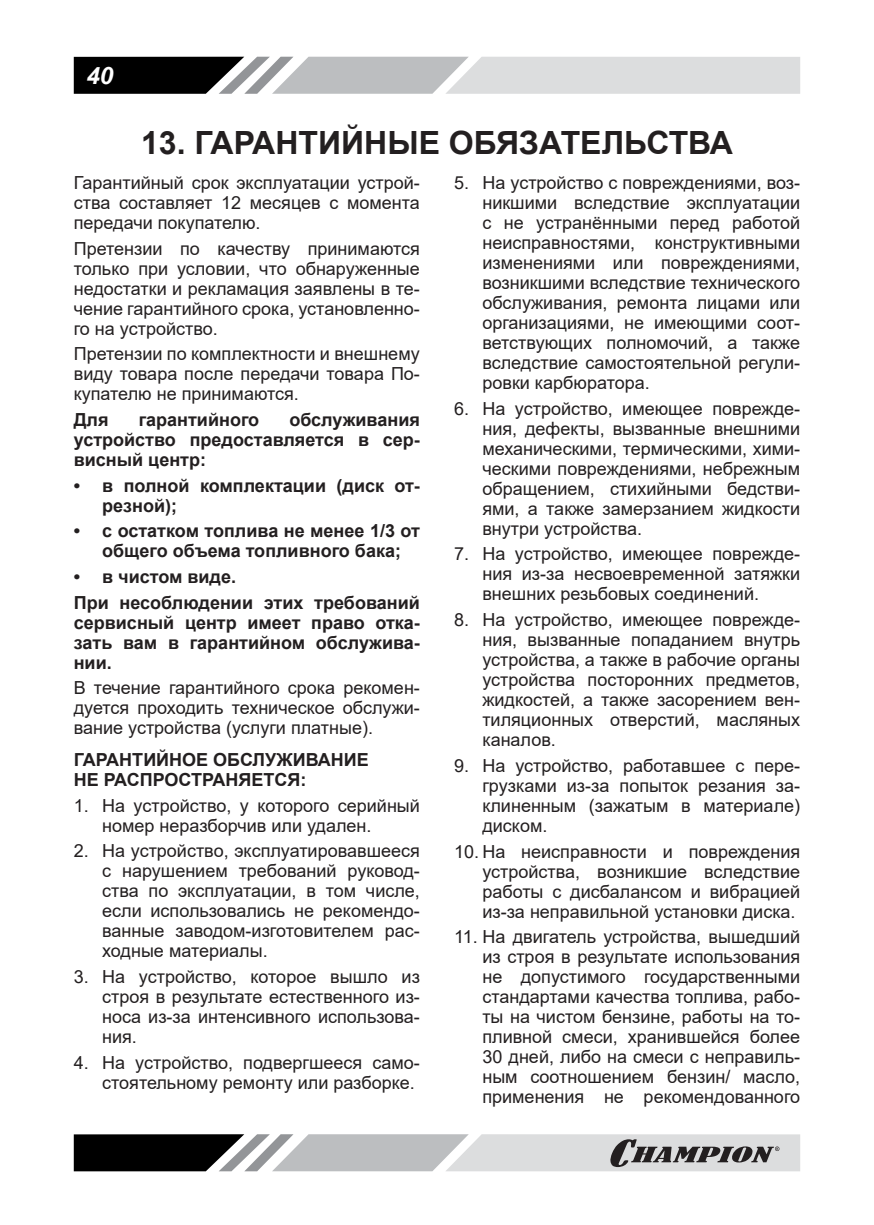
<style>
.page{position:relative;width:874px;height:1225px;background:#fff}
.page>*{position:absolute;margin:0;border:0;box-sizing:border-box;transform-origin:0 0}
.t1{font:700 32px "Arial";color:#231f20}
.t2{font:italic 700 24px "Arial";color:#fff}
.t3{font:18px/20px "Arial";color:#231f20;text-align:justify}
.t4{font:700 18px/20px "Arial";color:#231f20}
</style>
<div class="page">
<svg style="left:74px;top:57px;width:725px;height:37px"></svg>
<svg style="left:74px;top:1134px;width:725px;height:37px"></svg>
<h2 class="t2" style="left:87px;top:61px;width:28px">40</h2>
<h1 class="t1" style="left:141px;top:120px;width:593px">13. ГАРАНТИЙНЫЕ ОБЯЗАТЕЛЬСТВА</h1>
<p class="t3" style="left:74px;top:172px;width:347px">Гарантийный срок эксплуатации устрой&shy;ства составляет 12 месяцев с момента передачи покупателю.</p>
<p class="t3" style="left:74px;top:238px;width:347px">Претензии по качеству принимаются только при условии, что обнаруженные недостатки и рекламация заявлены в те&shy;чение гарантийного срока, установленно&shy;го на устройство.</p>
<p class="t3" style="left:74px;top:344px;width:347px">Претензии по комплектности и внешнему виду товара после передачи товара По&shy;купателю не принимаются.</p>
<p class="t4" style="left:74px;top:410px;width:36px">Для</p>
<p class="t4" style="left:139px;top:410px;width:122px">гарантийного</p>
<p class="t3" style="left:482px;top:172px;width:319px;text-indent:-28px">5. На устройство с повреждениями, воз&shy;никшими вследствие эксплуатации с не устранёнными перед работой неисправностями, конструктивными изменениями или повреждениями, возникшими вследствие технического обслуживания, ремонта лицами или организациями, не имеющими соот&shy;ветствующих полномочий, а также вследствие самостоятельной регули&shy;ровки карбюратора.</p>
<p class="t3" style="left:482px;top:398px;width:319px;text-indent:-28px">6. На устройство, имеющее поврежде&shy;ния, дефекты, вызванные внешними механическими, термическими, хими&shy;ческими повреждениями, небрежным обращением, стихийными бедстви&shy;ями, а также замерзанием жидкости внутри устройства.</p>
<p class="t3" style="left:482px;top:544px;width:319px;text-indent:-28px">7. На устройство, имеющее поврежде&shy;ния из-за несвоевременной затяжки внешних резьбовых соединений.</p>
<p class="t3" style="left:482px;top:609px;width:319px;text-indent:-28px">8. На устройство, имеющее поврежде&shy;ния, вызванные попаданием внутрь устройства, а также в рабочие органы устройства посторонних предметов, жидкостей, а также засорением вен&shy;тиляционных отверстий, масляных каналов.</p>
<p class="t3" style="left:482px;top:755px;width:319px;text-indent:-28px">9. На устройство, работавшее с пере&shy;грузками из-за попыток резания за&shy;клиненным (зажатым в материале) диском.</p>
<p class="t3" style="left:482px;top:841px;width:319px;text-indent:-28px">10. На неисправности и повреждения устройства, возникшие вследствие работы с дисбалансом и вибрацией из-за неправильной установки диска.</p>
<p class="t3" style="left:482px;top:926px;width:319px;text-indent:-28px">11. На двигатель устройства, вышедший из строя в результате использования не допустимого государственными стандартами качества топлива, рабо&shy;ты на чистом бензине, работы на то&shy;пливной смеси, хранившейся более 30 дней, либо на смеси с неправиль&shy;ным соотношением бензин/ масло, применения не рекомендованного</p>
<p class="t4" style="left:74px;top:410px;width:347px;text-align:justify;text-indent:215px">обслуживания устройство предоставляется в сер&shy;висный центр:</p>
<p class="t4" style="left:102px;top:475px;width:319px;text-indent:-28px">• в полной комплектации (диск от&shy;резной);</p>
<p class="t4" style="left:74px;top:521px;width:347px;text-align:center">• с остатком топлива не менее 1/3 от общего объема топливного бака;</p>
<p class="t4" style="left:74px;top:564px;width:347px;line-height:25.6px">• в чистом виде.<br>При несоблюдении этих требований</p>
<p class="t4" style="left:74px;top:612px;width:347px;text-align:justify">сервисный центр имеет право отка&shy;зать вам в гарантийном обслужива&shy;нии.</p>
<p class="t3" style="left:74px;top:678px;width:347px">В течение гарантийного срока рекомен&shy;дуется проходить техническое обслужи&shy;вание устройства (услуги платные).</p>
<p class="t4" style="left:74px;top:749px;width:296px">ГАРАНТИЙНОЕ ОБСЛУЖИВАНИЕ<br>НЕ РАСПРОСТРАНЯЕТСЯ:</p>
<p class="t3" style="left:102px;top:795px;width:319px;text-indent:-28px">1. На устройство, у которого серийный номер неразборчив или удален.</p>
<p class="t3" style="left:102px;top:840px;width:319px;text-indent:-28px">2. На устройство, эксплуатировавшееся с нарушением требований руковод&shy;ства по эксплуатации, в том числе, если использовались не рекомендо&shy;ванные заводом-изготовителем рас&shy;ходные материалы.</p>
<p class="t3" style="left:102px;top:966px;width:319px;text-indent:-28px">3. На устройство, которое вышло из строя в результате естественного из&shy;носа из-за интенсивного использова&shy;ния.</p>
<p class="t3" style="left:74px;top:1052px;width:347px;text-align:right">4. На устройство, подвергшееся само&shy;стоятельному ремонту или разборке.</p>
</div>
